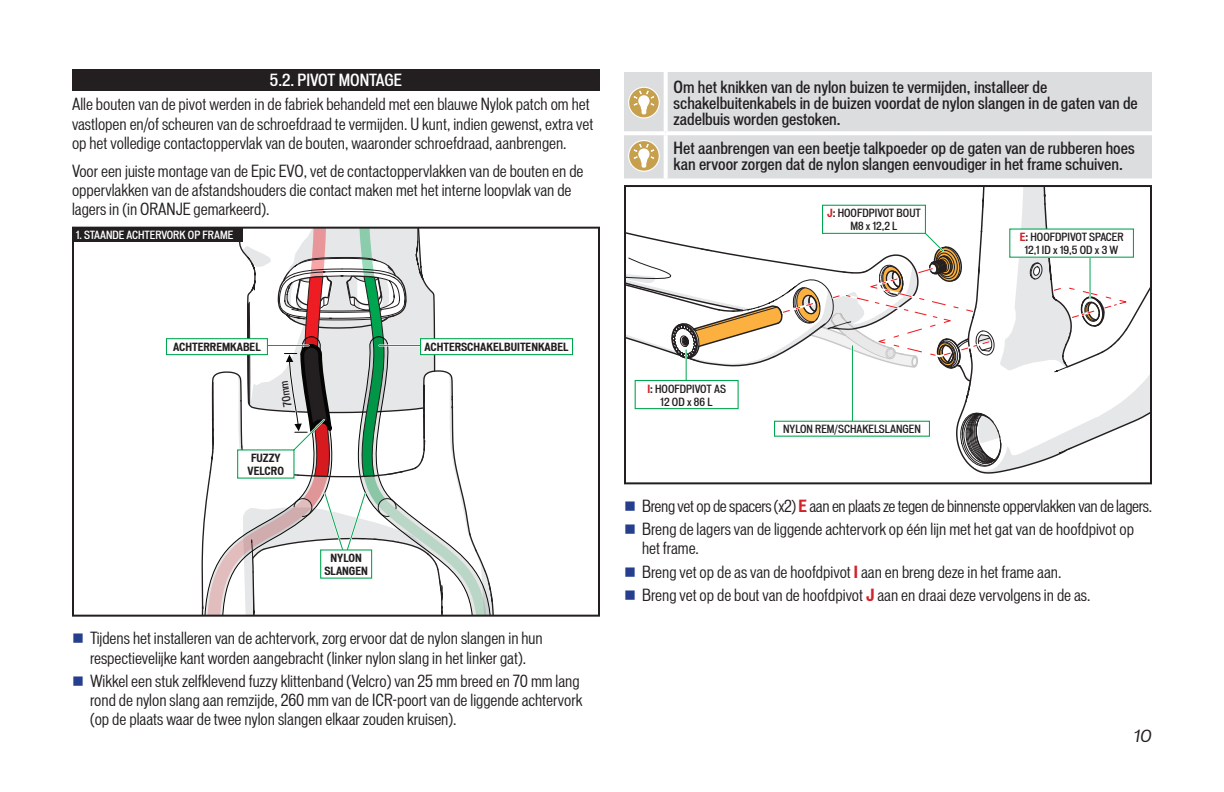
<style>
.page{position:relative;width:1224px;height:792px;background:#fff}
.page>*{position:absolute;margin:0;border:0;box-sizing:border-box;transform-origin:0 0}
.NT_-_Normal_Text{font:condensed 16px/19.2px "Vonnes";color:#231f20}
.TB_-_TABLE_WARNING{font:500 condensed 16px/16px "Vonnes";color:#231f20}
.NT_-_Normal_Text-2{font:condensed 16px "Vonnes";letter-spacing:-.02em;color:#231f20}
.BB1_-_Black_Banner_1{font:500 condensed 16px "Vonnes";color:#fff}
.t1{font:italic 16px "Vonnes";color:#231f20}
.t2{font:500 condensed 10.8px "Vonnes";color:#231f20}
.t3{font:700 condensed 10.8px/13px "Vonnes";color:#231f20;text-align:center}
.t4{font:500 condensed 10.8px "Vonnes";color:#fff}
.s1{font-weight:700;color:#d1232a}
.s2{font-weight:700}
</style>
<div class="page">
<div style="left:72px;top:69px;width:528px;height:22px;background:#231f20"></div>
<div style="left:166px;top:338px;width:102px;height:17px;border:1px solid #00a54f"></div>
<div style="left:420px;top:338px;width:153px;height:17px;border:1px solid #00a54f"></div>
<div style="left:72px;top:227px;width:170px;height:15px;background:#231f20"></div>
<svg style="left:625px;top:72px;width:526px;height:402px"></svg>
<div style="left:823px;top:205px;width:102px;height:28px;background:#fff"></div>
<div style="left:822px;top:205px;width:104px;height:29px;border:1px solid #00a54f"></div>
<hr style="left:1089px;top:255px;width:2px;height:43px;background:#fff">
<hr style="left:1090px;top:255px;width:1px;height:43px;background:#00a54f">
<div style="left:1010px;top:229px;width:123px;height:28px;background:#fff"></div>
<hr style="left:851px;top:346px;width:2px;height:81px;background:#fff">
<hr style="left:852px;top:346px;width:1px;height:81px;background:#00a54f">
<div style="left:775px;top:421px;width:154px;height:15px;background:#fff"></div>
<div style="left:774px;top:421px;width:156px;height:16px;border:1px solid #00a54f"></div>
<hr style="left:685px;top:350px;width:2px;height:44px;background:#fff">
<hr style="left:686px;top:350px;width:1px;height:44px;background:#00a54f">
<div style="left:635px;top:380px;width:103px;height:29px;background:#fff"></div>
<div style="left:635px;top:380px;width:104px;height:29px;border:1px solid #00a54f"></div>
<svg style="left:183px;top:226px;width:313px;height:391px"></svg>
<p class="BB1_-_Black_Banner_1" style="left:270px;top:70px;width:134px">5.2. PIVOT MONTAGE</p>
<p class="NT_-_Normal_Text" style="left:72px;top:95px;width:523px">Alle bouten van de pivot werden in de fabriek behandeld met een blauwe Nylok patch om het vastlopen en/of scheuren van de schroefdraad te vermijden. U kunt, indien gewenst, extra vet op het volledige contactoppervlak van de bouten, waaronder schroefdraad, aanbrengen.</p>
<p class="NT_-_Normal_Text" style="left:72px;top:161px;width:513px">Voor een juiste montage van de Epic EVO, vet de contactoppervlakken van de bouten en de oppervlakken van de afstandshouders die contact maken met het interne loopvlak van de lagers in (in ORANJE gemarkeerd).</p>
<p class="t4" style="left:76px;top:228px;width:159px">1. STAANDE ACHTERVORK OP FRAME</p>
<p class="t3" style="left:173px;top:340px;width:89px">ACHTERREMKABEL</p>
<p class="t3" style="left:424px;top:340px;width:146px">ACHTERSCHAKELBUITENKABEL</p>
<p class="t3" style="left:248px;top:451px;width:38px">FUZZY<br>VELCRO</p>
<p class="t3" style="left:324px;top:551px;width:45px">NYLON<br>SLANGEN</p>
<p class="NT_-_Normal_Text" style="left:90px;top:629px;width:454px">Tijdens het installeren van de achtervork, zorg ervoor dat de nylon slangen in hun respectievelijke kant worden aangebracht (linker nylon slang in het linker gat).</p>
<p class="NT_-_Normal_Text" style="left:90px;top:671px;width:494px">Wikkel een stuk zelfklevend fuzzy klittenband (Velcro) van 25 mm breed en 70 mm lang rond de nylon slang aan remzijde, 260 mm van de ICR-poort van de liggende achtervork (op de plaats waar de twee nylon slangen elkaar zouden kruisen).</p>
<p class="TB_-_TABLE_WARNING" style="left:674px;top:79px;width:466px">Om het knikken van de nylon buizen te vermijden, installeer de schakelbuitenkabels in de buizen voordat de nylon slangen in de gaten van de zadelbuis worden gestoken.</p>
<p class="TB_-_TABLE_WARNING" style="left:674px;top:140px;width:462px">Het aanbrengen van een beetje talkpoeder op de gaten van de rubberen hoes kan ervoor zorgen dat de nylon slangen eenvoudiger in het frame schuiven.</p>
<p class="t2" style="left:827px;top:207px;width:95px"><span class="s1">J</span><span class="s2">:</span> HOOFDPIVOT BOUT</p>
<p class="t2" style="left:850px;top:220px;width:49px">M8 x 12,2 L</p>
<p class="t2" style="left:1020px;top:230px;width:105px"><span class="s1">E</span><span class="s2">:</span> HOOFDPIVOT SPACER</p>
<p class="t2" style="left:1025px;top:243px;width:95px">12,1 ID x 19,5 OD x 3 W</p>
<p class="t2" style="left:647px;top:382px;width:80px"><span class="s1">I</span><span class="s2">:</span> HOOFDPIVOT AS</p>
<p class="t2" style="left:661px;top:395px;width:54px">12 OD x 86 L</p>
<p class="t2" style="left:783px;top:422px;width:139px">NYLON REM/SCHAKELSLANGEN</p>
<p class="NT_-_Normal_Text-2" style="left:642px;top:496px;width:512px">Breng vet op de spacers (x2) <span class="s1">E</span> aan en plaats ze tegen de binnenste oppervlakken van de lagers.</p>
<p class="NT_-_Normal_Text" style="left:642px;top:520px;width:494px">Breng de lagers van de liggende achtervork op één lijn met het gat van de hoofdpivot op het frame.</p>
<p class="NT_-_Normal_Text" style="left:642px;top:562px;width:421px">Breng vet op de as van de hoofdpivot <span class="s1">I</span> aan en breng deze in het frame aan.</p>
<p class="NT_-_Normal_Text" style="left:642px;top:585px;width:450px">Breng vet op de bout van de hoofdpivot <span class="s1">J</span> aan en draai deze vervolgens in de as.</p>
<p class="t1" style="left:1134px;top:728px;width:19px">10</p>
</div>
